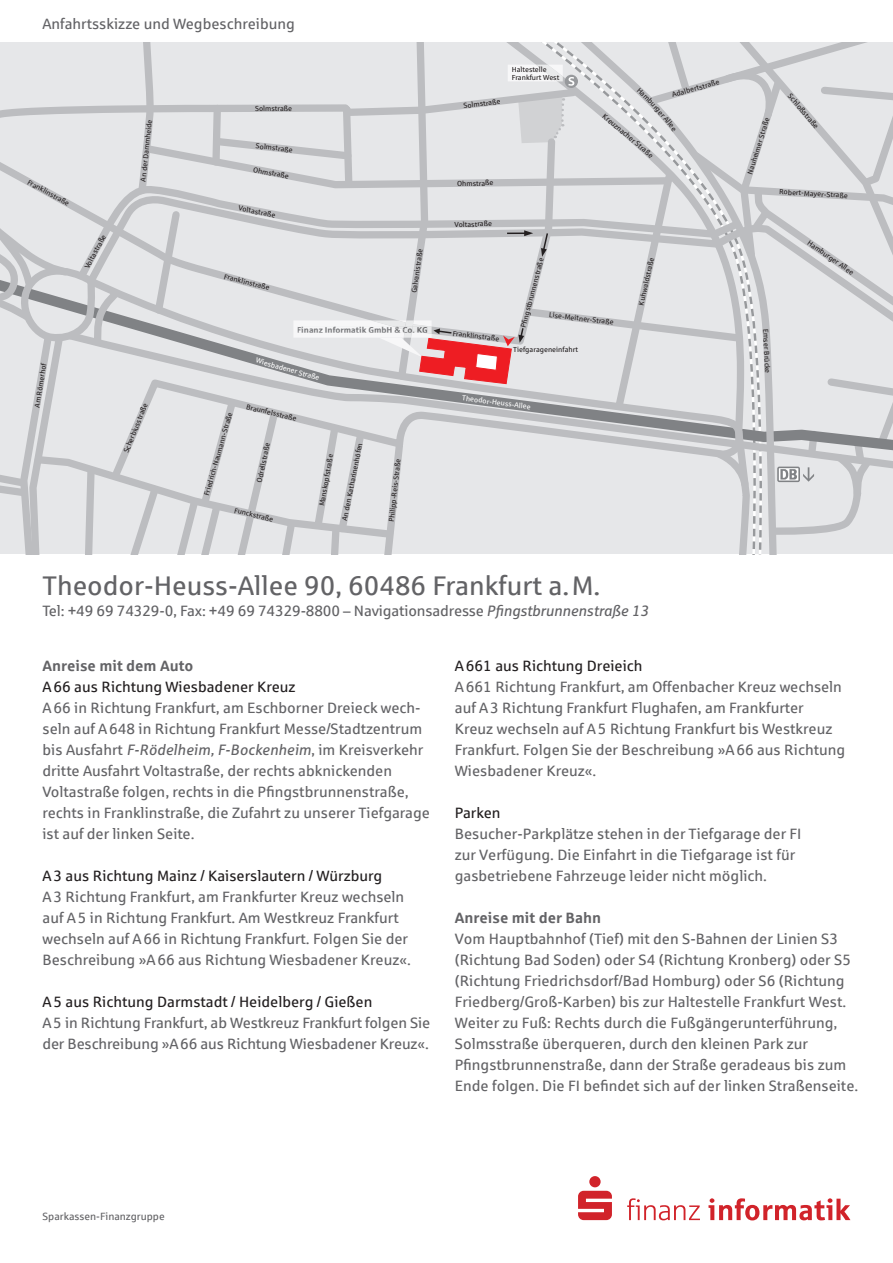
<style>
.page{position:relative;width:893px;height:1263px;background:#fff}
.page>*{position:absolute;margin:0;border:0;box-sizing:border-box;transform-origin:0 0}
.t1{font:27px "Sparkasse Rg";color:#636366}
.t2{font:15px/21px "Sparkasse Rg";color:#636366}
.t3{font:15px "Sparkasse Rg";color:#231f20}
.t4{font:15px/21px "Sparkasse Rg";color:#636366}
.t5{font:700 15px "Sparkasse Rg";color:#636366}
.t6{font:10.5px "Sparkasse Rg";color:#636366}
.t7{font:700 8.55px "Sparkasse Rg";color:#757679}
.t8{font:7.35px/7.9px "Sparkasse Rg";color:#231f20}
.t9{font:7.35px "Sparkasse Rg";color:#fff}
.s1{font-style:italic}
.s2{font-style:inherit}
</style>
<div class="page">
<svg style="left:578px;top:1176px;width:272px;height:44px"></svg>
<svg style="left:0;top:43px;width:893px;height:511px;background:#dcdcde"></svg>
<p class="t2" style="left:42px;top:13px;width:254px">Anfahrtsskizze und Wegbeschreibung</p>
<p class="t8" style="left:30px;top:178px;width:48px;rotate:29deg">Franklinstraße</p>
<p class="t8" style="left:83px;top:266px;width:39px;rotate:-62deg">Voltastraße</p>
<p class="t8" style="left:33px;top:407px;width:46px;rotate:-81deg">Am Römerhof</p>
<p class="t8" style="left:139px;top:181px;width:64px;rotate:-84deg">An der Dammheide</p>
<p class="t8" style="left:255px;top:104px;width:39px">Solmstraße</p>
<p class="t8" style="left:256px;top:141px;width:39px;rotate:7deg">Solmstraße</p>
<p class="t8" style="left:254px;top:165px;width:38px;rotate:11deg">Ohmstraße</p>
<p class="t8" style="left:239px;top:204px;width:39px;rotate:11deg">Voltastraße</p>
<p class="t8" style="left:225px;top:272px;width:48px;rotate:14deg">Franklinstraße</p>
<p class="t8" style="left:410px;top:293px;width:46px;rotate:-82deg">Galvanistraße</p>
<p class="t7" style="left:297px;top:324px;width:133px">Finanz Informatik GmbH &amp; Co. KG</p>
<p class="t9" style="left:257px;top:355px;width:67px;rotate:16deg">Wiesbadener Straße</p>
<p class="t8" style="left:122px;top:451px;width:54px;rotate:-68deg">Scherbiusstraße</p>
<p class="t8" style="left:202px;top:494px;width:88px;rotate:-74deg">Friedrich-Naumann-Straße</p>
<p class="t8" style="left:247px;top:402px;width:53px;rotate:14deg">Braunfelsstraße</p>
<p class="t8" style="left:255px;top:482px;width:42px;rotate:-78deg">Odrellstraße</p>
<p class="t8" style="left:318px;top:505px;width:54px;rotate:-80deg">Manskopfstraße</p>
<p class="t8" style="left:341px;top:520px;width:81px;rotate:-79deg">An den Katharinenhöfen</p>
<p class="t8" style="left:235px;top:506px;width:41px;rotate:13deg">Funckstraße</p>
<p class="t8" style="left:387px;top:521px;width:65px;rotate:-84deg">Philipp-Reis-Straße</p>
<p class="t8" style="left:463px;top:102px;width:39px;rotate:-7deg">Solmstraße</p>
<p class="t8" style="left:512px;top:65px;width:49px">Haltestelle<br>Frankfurt West</p>
<p class="t8" style="left:457px;top:179px;width:38px">Ohmstraße</p>
<p class="t8" style="left:606px;top:112px;width:65px;rotate:40deg">Kreuznacher Straße</p>
<p class="t8" style="left:671px;top:91px;width:50px;rotate:-16deg">Adalbertstraße</p>
<p class="t8" style="left:671px;top:118px;width:13px;rotate:51deg">llee</p>
<p class="t8" style="left:455px;top:220px;width:39px">Voltastraße</p>
<p class="t8" style="left:453px;top:329px;width:48px;rotate:7deg">Franklinstraße</p>
<p class="t8" style="left:519px;top:326px;width:73px;rotate:-75deg">Pfi ngstbrunnenstraße</p>
<p class="t8" style="left:637px;top:304px;width:50px;rotate:-77deg">Kuhwaldstraße</p>
<p class="t8" style="left:550px;top:310px;width:66px;rotate:7deg">Lise-Meitner-Straße</p>
<p class="t8" style="left:513px;top:345px;width:66px">Tiefgarageneinfahrt</p>
<p class="t9" style="left:463px;top:393px;width:70px;rotate:8deg">Theodor-Heuss-Allee</p>
<h1 class="t1" style="left:43px;top:569px;width:559px">Theodor-Heuss-Allee 90, 60486 Frankfurt a. M.</h1>
<p class="t2" style="left:43px;top:600px;width:608px">Tel: +49 69 74329-0, Fax: +49 69 74329-8800 – Navigationsadresse <span class="s1">Pfingstbrunnenstraße 13</span></p>
<p class="t8" style="left:746px;top:173px;width:60px;rotate:-73deg">Nauheimer Straße</p>
<p class="t8" style="left:792px;top:92px;width:44px;rotate:49deg">Schloßstraße</p>
<p class="t8" style="left:779px;top:188px;width:70px;rotate:3deg">Robert-Mayer-Straße</p>
<p class="t8" style="left:811px;top:238px;width:56px;rotate:35deg">Hamburger Allee</p>
<p class="t8" style="left:770px;top:329px;width:42px;rotate:87deg">Emser Brück</p>
<p class="t5" style="left:43px;top:657px;width:152px">Anreise mit dem Auto</p>
<p class="t3" style="left:43px;top:678px;width:255px">A 66 aus Richtung Wiesbadener Kreuz</p>
<p class="t2" style="left:43px;top:697px;width:382px">A 66 in Richtung Frankfurt, am Eschborner Dreieck wech&shy;seln auf A 648 in Richtung Frankfurt Messe/Stadtzentrum bis Ausfahrt <span class="s1">F-Rödelheim, F-Bockenheim</span>, im Kreisverkehr dritte Ausfahrt Voltastraße, der rechts abknickenden Voltastraße folgen, rechts in die Pfingstbrunnenstraße,</p>
<p class="t2" style="left:42px;top:802px;width:389px">rechts in Franklinstraße, die Zufahrt zu unserer Tiefgarage ist auf der linken Seite.</p>
<p class="t3" style="left:43px;top:866px;width:341px">A 3 aus Richtung Mainz / Kaiserslautern / Würzburg</p>
<p class="t2" style="left:42px;top:886px;width:370px">A 3 Richtung Frankfurt, am Frankfurter Kreuz wechseln auf A 5 in Richtung Frankfurt. Am Westkreuz Frankfurt wechseln auf A 66 in Richtung Frankfurt. Folgen Sie der Beschreibung »A 66 aus Richtung Wiesbadener Kreuz«.</p>
<p class="t3" style="left:42px;top:992px;width:331px">A 5 aus Richtung Darmstadt / Heidelberg / Gießen</p>
<p class="t2" style="left:42px;top:1012px;width:389px">A 5 in Richtung Frankfurt, ab Westkreuz Frankfurt folgen Sie der Beschreibung »A 66 aus Richtung Wiesbadener Kreuz«.</p>
<p class="t3" style="left:455px;top:656px;width:189px">A 661 aus Richtung Dreieich</p>
<p class="t2" style="left:455px;top:676px;width:392px">A 661 Richtung Frankfurt, am Offenbacher Kreuz wechseln auf A 3 Richtung Frankfurt Flughafen, am Frankfurter Kreuz wechseln auf A 5 Richtung Frankfurt bis Westkreuz Frankfurt. Folgen Sie der Beschreibung »A 66 aus Richtung Wiesbadener Kreuz«.</p>
<p class="t3" style="left:455px;top:803px;width:47px">Parken</p>
<p class="t4" style="left:455px;top:823px;width:348px"><span class="s2">Besucher-Parkplätze stehen in der Tiefgarage der FI zur Verfügung.</span> Die Einfahrt in die Tiefgarage ist für gasbetriebene Fahrzeuge leider nicht möglich.</p>
<p class="t5" style="left:455px;top:908px;width:148px">Anreise mit der Bahn</p>
<p class="t2" style="left:455px;top:928px;width:405px">Vom Hauptbahnhof (Tief) mit den S-Bahnen der Linien S3 (Richtung Bad Soden) oder S4 (Richtung Kronberg) oder S5 (Richtung Friedrichsdorf/Bad Homburg) oder S6 (Richtung Friedberg/Groß-Karben) bis zur Haltestelle Frankfurt West.<br>Weiter zu Fuß: Rechts durch die Fußgängerunterführung, Solmsstraße überqueren, durch den kleinen Park zur Pfingstbrunnenstraße, dann der Straße geradeaus bis zum Ende folgen. Die FI befindet sich auf der linken Straßenseite.</p>
<p class="t6" style="left:43px;top:1210px;width:124px">Sparkassen-Finanzgruppe</p>
</div>
